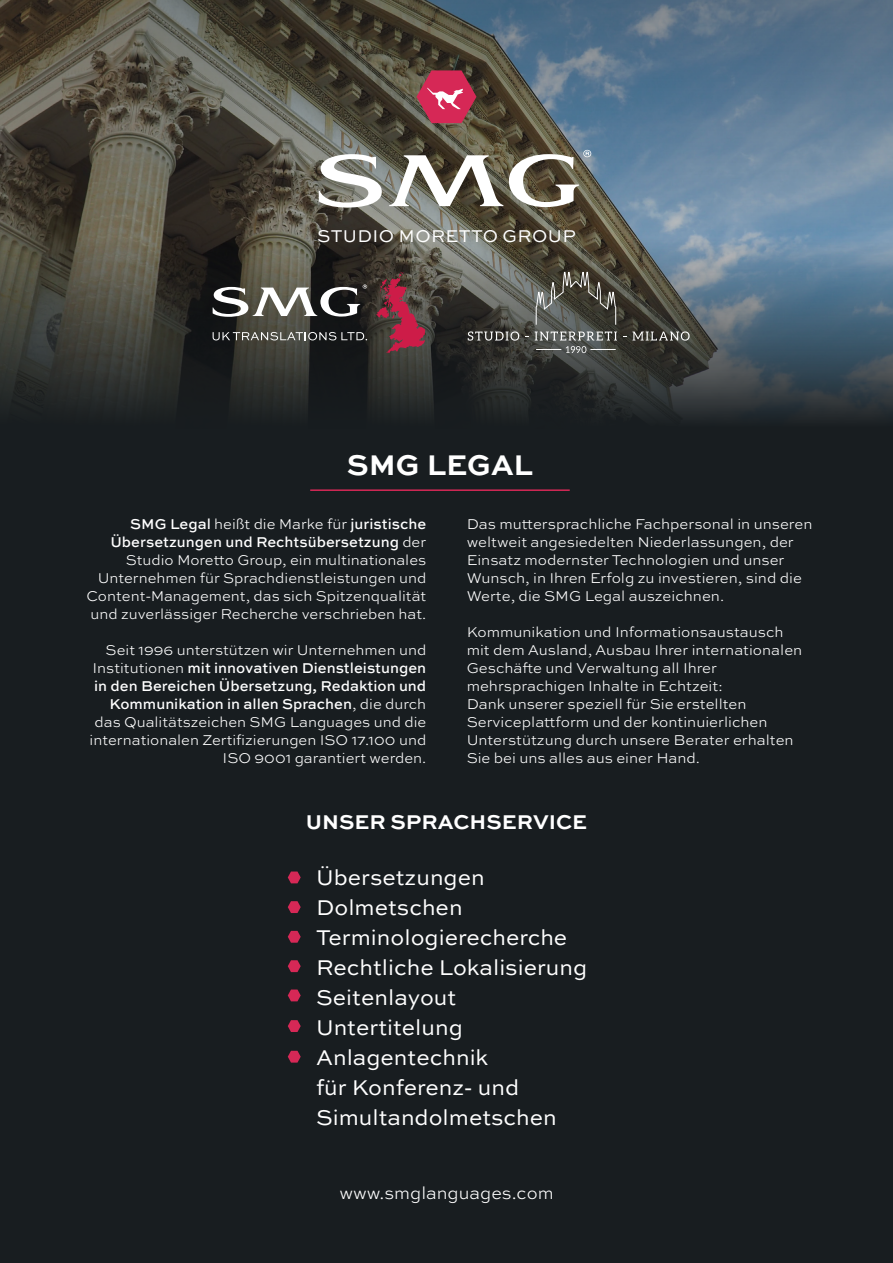
<style>
.page{position:relative;width:893px;height:1263px;background:#fff}
.page>*{position:absolute;margin:0;border:0;box-sizing:border-box;transform-origin:0 0}
.t1{font:700 30px "Sweet Sans Pro";color:#fff}
.t2{font:22.5px/30px "Sweet Sans Pro";color:#fff}
.t3{font:700 21px "Sweet Sans Pro";color:#fff}
.t4{font:300 18px "Sweet Sans Pro";color:#fff}
.t5{font:18px "Sweet Sans";letter-spacing:.02em;color:#fff}
.t6{font:300 15px/18px "Sweet Sans Pro";color:#fff}
.s1{font-weight:500}
</style>
<div class="page">
<div style="left:0;top:238px;width:893px;height:1025px;background:#181d20"></div>
<svg style="left:0;top:0;width:893px;height:418px;background:#4d5557"></svg>
<hr style="left:310px;top:489px;width:260px;height:2px;background:#d62856">
<svg style="left:288px;top:871px;width:13px;height:12px"></svg>
<svg style="left:288px;top:901px;width:13px;height:12px"></svg>
<svg style="left:288px;top:931px;width:13px;height:12px"></svg>
<svg style="left:288px;top:960px;width:13px;height:12px"></svg>
<svg style="left:288px;top:989px;width:13px;height:12px"></svg>
<svg style="left:288px;top:1020px;width:13px;height:12px"></svg>
<svg style="left:288px;top:1051px;width:13px;height:11px"></svg>
<svg style="left:535px;top:271px;width:82px;height:55px;background:#58574f"></svg>
<svg style="left:468px;top:331px;width:51px;height:10px"></svg>
<svg style="left:535px;top:332px;width:82px;height:8px"></svg>
<svg style="left:632px;top:331px;width:58px;height:10px"></svg>
<svg style="left:536px;top:346px;width:80px;height:7px"></svg>
<svg style="left:376px;top:272px;width:49px;height:81px;background:#773540"></svg>
<svg style="left:213px;top:284px;width:154px;height:33px"></svg>
<svg style="left:213px;top:332px;width:154px;height:8px"></svg>
<svg style="left:319px;top:154px;width:63px;height:54px"></svg>
<svg style="left:389px;top:155px;width:114px;height:51px"></svg>
<svg style="left:509px;top:150px;width:82px;height:58px"></svg>
<svg style="left:416px;top:70px;width:60px;height:53px;background:#b7425d"></svg>
<p class="t5" style="left:317px;top:226px;width:260px">STUDIO MORETTO GROUP</p>
<p class="t1" style="left:347px;top:442px;width:188px">SMG LEGAL</p>
<p class="t6" style="left:86px;top:515px;width:341px;text-align:right"><span class="s1">SMG Legal</span> heißt die Marke für <span class="s1">juristische Übersetzungen und Rechtsübersetzung</span> der Studio Moretto Group, ein multinationales Unternehmen für Sprachdienstleistungen und Content-Management, das sich Spitzenqualität und zuverlässiger Recherche verschrieben hat.</p>
<p class="t6" style="left:90px;top:641px;width:338px;text-align:right">Seit 1996 unterstützen wir Unternehmen und Institutionen <span class="s1">mit innovativen Dienstleistungen in den Bereichen Übersetzung, Redaktion und Kommunikation in allen Sprachen</span>, die durch das Qualitätszeichen SMG Languages und die internationalen Zertifizierungen ISO 17.100 und ISO 9001 garantiert werden.</p>
<p class="t6" style="left:467px;top:515px;width:347px">Das muttersprachliche Fachpersonal in unseren weltweit angesiedelten Niederlassungen, der Einsatz modernster Technologien und unser Wunsch, in Ihren Erfolg zu investieren, sind die Werte, die SMG Legal auszeichnen.</p>
<p class="t6" style="left:467px;top:623px;width:337px">Kommunikation und Informationsaustausch mit dem Ausland, Ausbau Ihrer internationalen Geschäfte und Verwaltung all Ihrer mehrsprachigen Inhalte in Echtzeit:</p>
<p class="t6" style="left:467px;top:695px;width:328px">Dank unserer speziell für Sie erstellten<br>Serviceplattform und der kontinuierlichen<br>Unterstützung durch unsere Berater erhalten</p>
<p class="t6" style="left:467px;top:749px;width:235px">Sie bei uns alles aus einer Hand.</p>
<p class="t3" style="left:306px;top:806px;width:283px">UNSER SPRACHSERVICE</p>
<p class="t2" style="left:316px;top:861px;width:170px">Übersetzungen</p>
<p class="t2" style="left:316px;top:891px;width:148px">Dolmetschen</p>
<p class="t2" style="left:316px;top:921px;width:253px">Terminologierecherche</p>
<p class="t2" style="left:316px;top:951px;width:273px">Rechtliche Lokalisierung</p>
<p class="t2" style="left:316px;top:981px;width:142px">Seitenlayout</p>
<p class="t2" style="left:316px;top:1011px;width:148px">Untertitelung</p>
<p class="t2" style="left:316px;top:1041px;width:242px">Anlagentechnik<br>für Konferenz- und<br>Simultandolmetschen</p>
<p class="t4" style="left:339px;top:1180px;width:216px">www.smglanguages.com</p>
</div>
